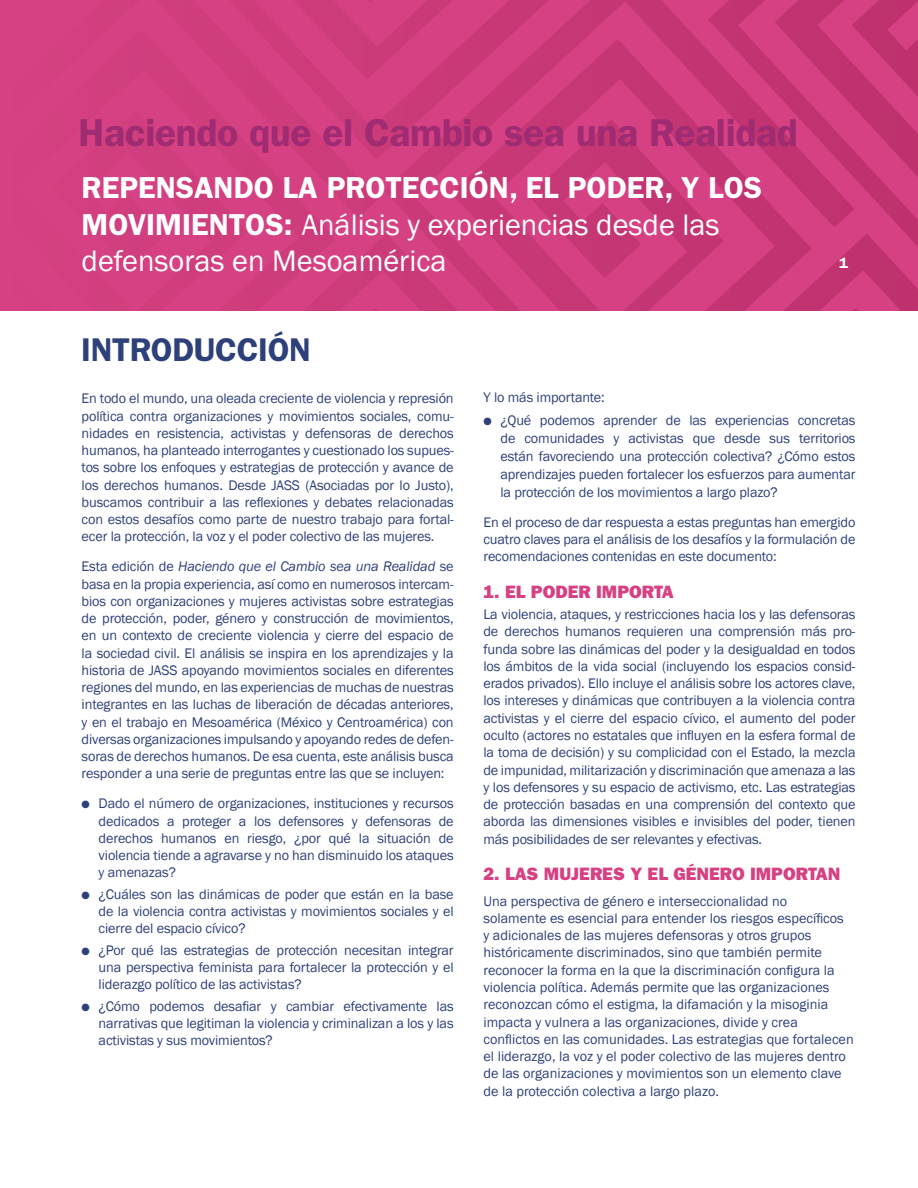
<style>
.page{position:relative;width:918px;height:1188px;background:#fff}
.page>*{position:absolute;margin:0;border:0;box-sizing:border-box;transform-origin:0 0}
.t1{font:600 39px "Franklin Gothic";letter-spacing:-.01em;color:#9f2b72}
.t2{font:600 33px "Franklin Gothic";color:#2e4079}
.t3{font:30.45px/36.5px "Franklin Gothic";color:#fff}
.t4{font:800 18px "Franklin Gothic";color:#d54182}
.t5{font:600 15px "Franklin Gothic";color:#fff}
.t6{font:14.25px/17.2px "Franklin Gothic";color:#2e4079;text-align:justify}
.s1{font-weight:600}
.s2{font-style:italic}
</style>
<div class="page">
<div style="left:0;top:0;width:918px;height:310px;background:linear-gradient(to right,#d54182,#ca3978)"></div>
<h1 class="t1" style="left:79px;top:110px;width:721px">Haciendo que el Cambio sea una Realidad</h1>
<h3 class="t3" style="left:82px;top:171px;width:682px"><span class="s1">REPENSANDO LA PROTECCIÓN, EL PODER, Y LOS<br>MOVIMIENTOS:</span> Análisis y experiencias desde las defensoras en Mesoamérica</h3>
<h2 class="t2" style="left:81px;top:330px;width:31px">Introd</h2>
<h2 class="t2" style="left:194px;top:330px;width:41px">ucción</h2>
<p class="t5" style="left:839px;top:254px;width:10px">1</p>
<p class="t6" style="left:82px;top:390px;width:374px">En todo el mundo, una oleada creciente de violencia y represión política contra organizaciones y movimientos sociales, comu&shy;nidades en resistencia, activistas y defensoras de derechos humanos, ha planteado interrogantes y cuestionado los supues&shy;tos sobre los enfoques y estrategias de protección y avance de los derechos humanos. Desde JASS (Asociadas por lo Justo), buscamos contribuir a las reflexiones y debates relacionadas con estos desafíos como parte de nuestro trabajo para fortal&shy;ecer la protección, la voz y el poder colectivo de las mujeres.</p>
<p class="t6" style="left:82px;top:558px;width:374px">Esta edición de <span class="s2">Haciendo que el Cambio sea una Realidad</span> se basa en la propia experiencia, así como en numerosos intercam&shy;bios con organizaciones y mujeres activistas sobre estrategias de protección, poder, género y construcción de movimientos, en un contexto de creciente violencia y cierre del espacio de la sociedad civil. El análisis se inspira en los aprendizajes y la historia de JASS apoyando movimientos sociales en diferentes regiones del mundo, en las experiencias de muchas de nuestras integrantes en las luchas de liberación de décadas anteriores, y en el trabajo en Mesoamérica (México y Centroamérica) con diversas organizaciones impulsando y apoyando redes de defen&shy;soras de derechos humanos. De esa cuenta, este análisis busca responder a una serie de preguntas entre las que se incluyen:</p>
<p class="t6" style="left:99px;top:795px;width:357px;text-indent:-17px">● Dado el número de organizaciones, instituciones y recursos dedicados a proteger a los defensores y defensoras de derechos humanos en riesgo, ¿por qué la situación de violencia tiende a agravarse y no han disminuido los ataques y amenazas?</p>
<p class="t6" style="left:99px;top:886px;width:357px;text-indent:-17px">● ¿Cuáles son las dinámicas de poder que están en la base de la violencia contra activistas y movimientos sociales y el cierre del espacio cívico?</p>
<p class="t6" style="left:99px;top:942px;width:357px;text-indent:-17px">● ¿Por qué las estrategias de protección necesitan integrar una perspectiva feminista para fortalecer la protección y el liderazgo político de las activistas?</p>
<p class="t6" style="left:99px;top:998px;width:357px;text-indent:-17px">● ¿Cómo podemos desafiar y cambiar efectivamente las narrativas que legitiman la violencia y criminalizan a los y las activistas y sus movimientos?</p>
<p class="t6" style="left:483px;top:389px;width:123px">Y lo más importante:</p>
<p class="t6" style="left:500px;top:411px;width:357px;line-height:18px;text-indent:-17px">● ¿Qué podemos aprender de las experiencias concretas de comunidades y activistas que desde sus territorios están favoreciendo una protección colectiva? ¿Cómo estos aprendizajes pueden fortalecer los esfuerzos para aumentar la protección de los movimientos a largo plazo?</p>
<p class="t6" style="left:483px;top:514px;width:374px">En el proceso de dar respuesta a estas preguntas han emergido cuatro claves para el análisis de los desafíos y la formulación de recomendaciones contenidas en este documento:</p>
<p class="t4" style="left:483px;top:581px;width:125px">1. EL PODER IMP</p>
<p class="t4" style="left:629px;top:581px;width:46px">ORTA</p>
<p class="t6" style="left:483px;top:606px;width:374px">La violencia, ataques, y restricciones hacia los y las defensoras de derechos humanos requieren una comprensión más pro&shy;funda sobre las dinámicas del poder y la desigualdad en todos los ámbitos de la vida social (incluyendo los espacios consid&shy;erados privados). Ello incluye el análisis sobre los actores clave, los intereses y dinámicas que contribuyen a la violencia contra activistas y el cierre del espacio cívico, el aumento del poder oculto (actores no estatales que influyen en la esfera formal de la toma de decisión) y su complicidad con el Estado, la mezcla de impunidad, militarización y discriminación que amenaza a las y los defensores y su espacio de activismo, etc. Las estrategias de protección basadas en una comprensión del contexto que aborda las dimensiones visibles e invisibles del poder, tienen más posibilidades de ser relevantes y efectivas.</p>
<p class="t4" style="left:483px;top:863px;width:279px">2. LAS MUJERES Y EL GÉNERO IMP</p>
<p class="t4" style="left:783px;top:863px;width:46px">ORTAN</p>
<p class="t6" style="left:483px;top:893px;width:372px;text-align:left">Una perspectiva de género e interseccionalidad no solamente es esencial para entender los riesgos específicos<br>y adicionales de las mujeres defensoras y otros grupos históricamente discriminados, sino que también permite reconocer la forma en la que la discriminación configura la violencia política. Además permite que las organizaciones reconozcan cómo el estigma, la difamación y la misoginia impacta y vulnera a las organizaciones, divide y crea conflictos en las comunidades. Las estrategias que fortalecen el liderazgo, la voz y el poder colectivo de las mujeres dentro de las organizaciones y movimientos son un elemento clave de la protección colectiva a largo plazo.</p>
</div>
